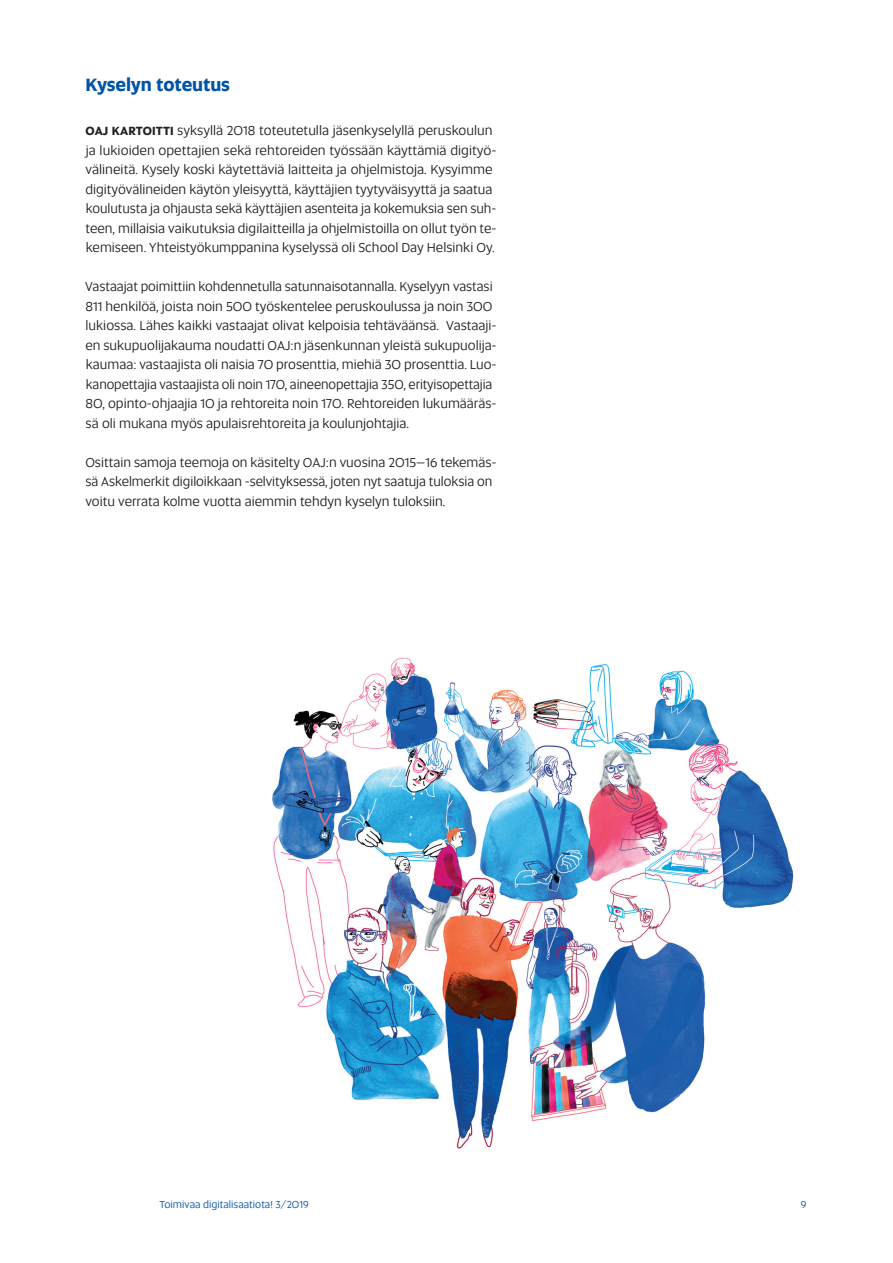
<style>
.page{position:relative;width:893px;height:1263px;background:#fff}
.page>*{position:absolute;margin:0;border:0;box-sizing:border-box;transform-origin:0 0}
.laatikon_otsikko{font:700 18px "Altis";letter-spacing:-.005em;color:#0154a6}
.leipis{font:13.5px/19.5px "Altis";color:#231f20}
.leipis_alkukorostus{font:13.5px/19.5px "Altis";color:#231f20}
.leipis-2{font:10.5px "Altis";color:#0154a6}
.s1{font-weight:700;font-size:12px}
</style>
<div class="page">
<img style="left:272px;top:657px;width:522px;height:492px">
<p class="laatikon_otsikko" style="left:86px;top:71px;width:146px">Kyselyn toteutus</p>
<p class="leipis_alkukorostus" style="left:85px;top:120px;width:413px"><span class="s1">OAJ KARTOITTI</span> syksyllä 2018 toteutetulla jäsenkyselyllä peruskoulun ja lukioiden opettajien sekä rehtoreiden työssään käyttämiä digityö&shy;välineitä. Kysely koski käytettäviä laitteita ja ohjelmistoja. Kysyimme digityövälineiden käytön yleisyyttä, käyttäjien tyytyväisyyttä ja saatua koulutusta ja ohjausta sekä käyttäjien asenteita ja kokemuksia sen suh&shy;teen, millaisia vaikutuksia digilaitteilla ja ohjelmistoilla on ollut työn te&shy;kemiseen. Yhteistyökumppanina kyselyssä oli School Day Helsinki Oy.</p>
<p class="leipis" style="left:85px;top:276px;width:413px">Vastaajat poimittiin kohdennetulla satunnaisotannalla. Kyselyyn vastasi 811 henkilöä, joista noin 500 työskentelee peruskoulussa ja noin 300 lukiossa. Lähes kaikki vastaajat olivat kelpoisia tehtäväänsä. Vastaaji&shy;en sukupuolijakauma noudatti OAJ:n jäsenkunnan yleistä sukupuolija&shy;kaumaa: vastaajista oli naisia 70 prosenttia, miehiä 30 prosenttia. Luo&shy;kanopettajia vastaajista oli noin 170, aineenopettajia 350, erityisopettajia 80, opinto-ohjaajia 10 ja rehtoreita noin 170. Rehtoreiden lukumääräs&shy;sä oli mukana myös apulaisrehtoreita ja koulunjohtajia.</p>
<p class="leipis" style="left:85px;top:452px;width:413px">Osittain samoja teemoja on käsitelty OAJ:n vuosina 2015–16 tekemäs&shy;sä Askelmerkit digiloikkaan -selvityksessä, joten nyt saatuja tuloksia on voitu verrata kolme vuotta aiemmin tehdyn kyselyn tuloksiin.</p>
<p class="leipis-2" style="left:159px;top:1197px;width:151px">Toimivaa digitalisaatiota! 3/2019</p>
<p class="leipis-2" style="left:801px;top:1197px;width:7px">9</p>
</div>
